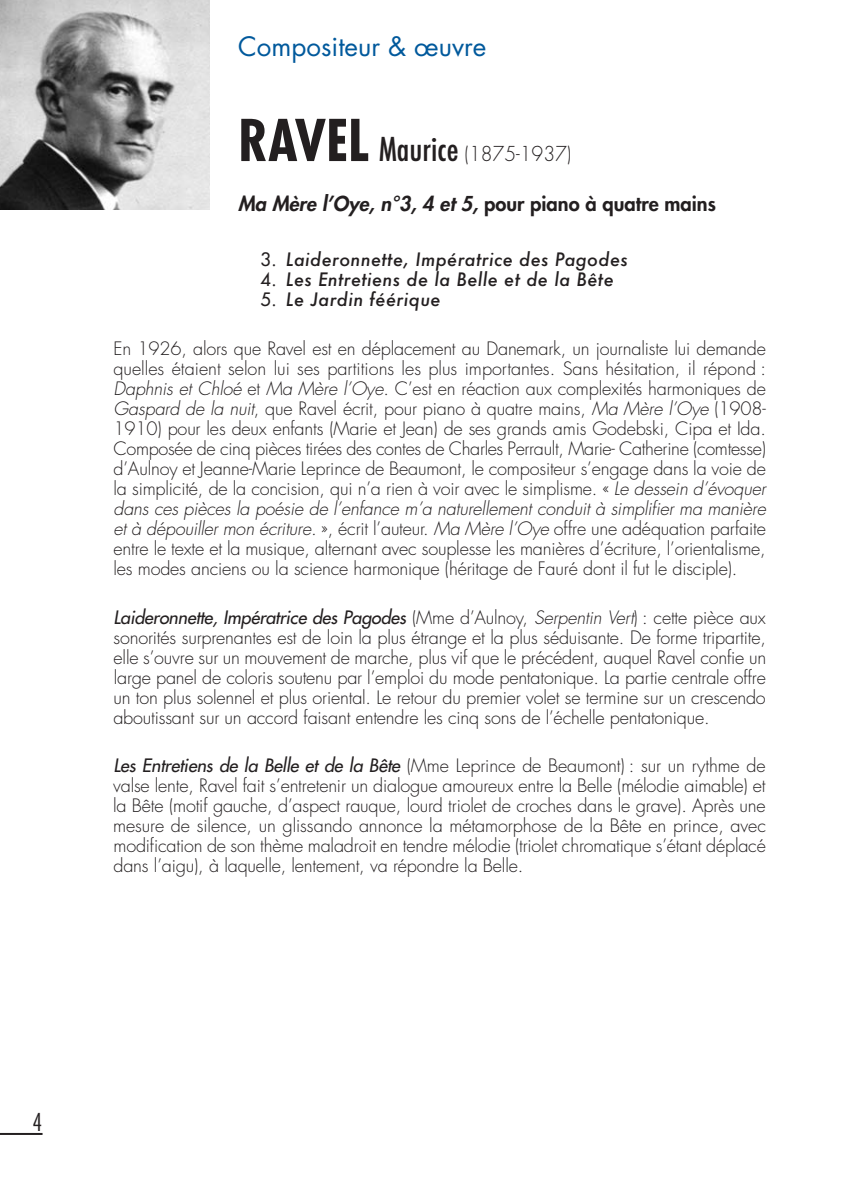
<style>
.page{position:relative;width:851px;height:1191px;background:#fff}
.page>*{position:absolute;margin:0;border:0;box-sizing:border-box;transform-origin:0 0}
.t1{font:26px "Futura";color:#01599c}
.t2{font:300 condensed 24px "Futura";color:#231f20}
.t3{font:italic 800 20px "Futura";color:#231f20}
.t4{font:300 20px "Futura";color:#231f20;scale:.95 1}
.t5{font:300 18px/20px "Futura";letter-spacing:-.01em;color:#231f20;text-align:justify}
.t6{font:italic 500 18px "Futura";letter-spacing:.02em;color:#231f20}
.s1{font-weight:700;font-stretch:condensed;font-size:56px}
.s2{font-weight:500;font-stretch:condensed;font-size:32px}
.s3{font-style:normal}
.s4{font-weight:400;font-style:normal}
.s5{font-style:italic}
.s6{font-weight:400;font-style:italic}
</style>
<div class="page">
<hr style="left:0;top:1133px;width:43px;height:2px;background:#231f20">
<img style="left:0;top:0;width:210px;height:210px">
<h1 class="t1" style="left:238px;top:34px;width:249px">Compositeur &amp; œuvre</h1>
<p class="t4" style="left:238px;top:144px;width:352px"><span class="s1">RAVEL</span> <span class="s2">Maurice</span> (1875-1937)</p>
<p class="t3" style="left:238px;top:194px;width:479px">Ma Mère l’Oye, n°3, 4 et 5, <span class="s3">pour piano à quatre mains</span></p>
<p class="t6" style="left:260px;top:249px;width:368px"><span class="s4">3.</span> Laideronnette, Impératrice des Pagodes</p>
<p class="t6" style="left:260px;top:269px;width:355px"><span class="s4">4.</span> Les Entretiens de la Belle et de la Bête</p>
<p class="t6" style="left:260px;top:289px;width:182px"><span class="s4">5.</span> Le Jardin féérique</p>
<p class="t5" style="left:113px;top:340px;width:654px">En 1926, alors que Ravel est en déplacement au Danemark, un journaliste lui demande quelles étaient selon lui ses partitions les plus importantes. Sans hésitation, il répond :<br><span class="s5">Daphnis et Chloé</span> et <span class="s5">Ma Mère l’Oye</span>. C’est en réaction aux complexités harmoniques de <span class="s5">Gaspard de la nuit</span>, que Ravel écrit, pour piano à quatre mains, <span class="s5">Ma Mère l’Oye</span> (1908- 1910) pour les deux enfants (Marie et Jean) de ses grands amis Godebski, Cipa et Ida.<br>Composée de cinq pièces tirées des contes de Charles Perrault, Marie- Catherine (comtesse) d’Aulnoy et Jeanne-Marie Leprince de Beaumont, le compositeur s’engage dans la voie de la simplicité, de la concision, qui n’a rien à voir avec le simplisme. « <span class="s5">Le dessein d’évoquer dans ces pièces la poésie de l’enfance m’a naturellement conduit à simplifier ma manière et à dépouiller mon écriture.</span> », écrit l’auteur. <span class="s5">Ma Mère l’Oye</span> offre une adéquation parfaite entre le texte et la musique, alternant avec souplesse les manières d’écriture, l’orientalisme, les modes anciens ou la science harmonique (héritage de Fauré dont il fut le disciple).</p>
<p class="t5" style="left:113px;top:608px;width:654px"><span class="s6">Laideronnette, Impératrice des Pagodes</span> (Mme d’Aulnoy, <span class="s5">Serpentin Vert</span>) : cette pièce aux sonorités surprenantes est de loin la plus étrange et la plus séduisante. De forme tripartite, elle s’ouvre sur un mouvement de marche, plus vif que le précédent, auquel Ravel confie un large panel de coloris soutenu par l’emploi du mode pentatonique. La partie centrale offre un ton plus solennel et plus oriental. Le retour du premier volet se termine sur un crescendo aboutissant sur un accord faisant entendre les cinq sons de l’échelle pentatonique.</p>
<p class="t5" style="left:113px;top:757px;width:654px"><span class="s6">Les Entretiens de la Belle et de la Bête</span> (Mme Leprince de Beaumont) : sur un rythme de valse lente, Ravel fait s’entretenir un dialogue amoureux entre la Belle (mélodie aimable) et la Bête (motif gauche, d’aspect rauque, lourd triolet de croches dans le grave). Après une mesure de silence, un glissando annonce la métamorphose de la Bête en prince, avec modification de son thème maladroit en tendre mélodie (triolet chromatique s’étant déplacé dans l’aigu), à laquelle, lentement, va répondre la Belle.</p>
<h2 class="t2" style="left:33px;top:1111px;width:11px">4</h2>
</div>
